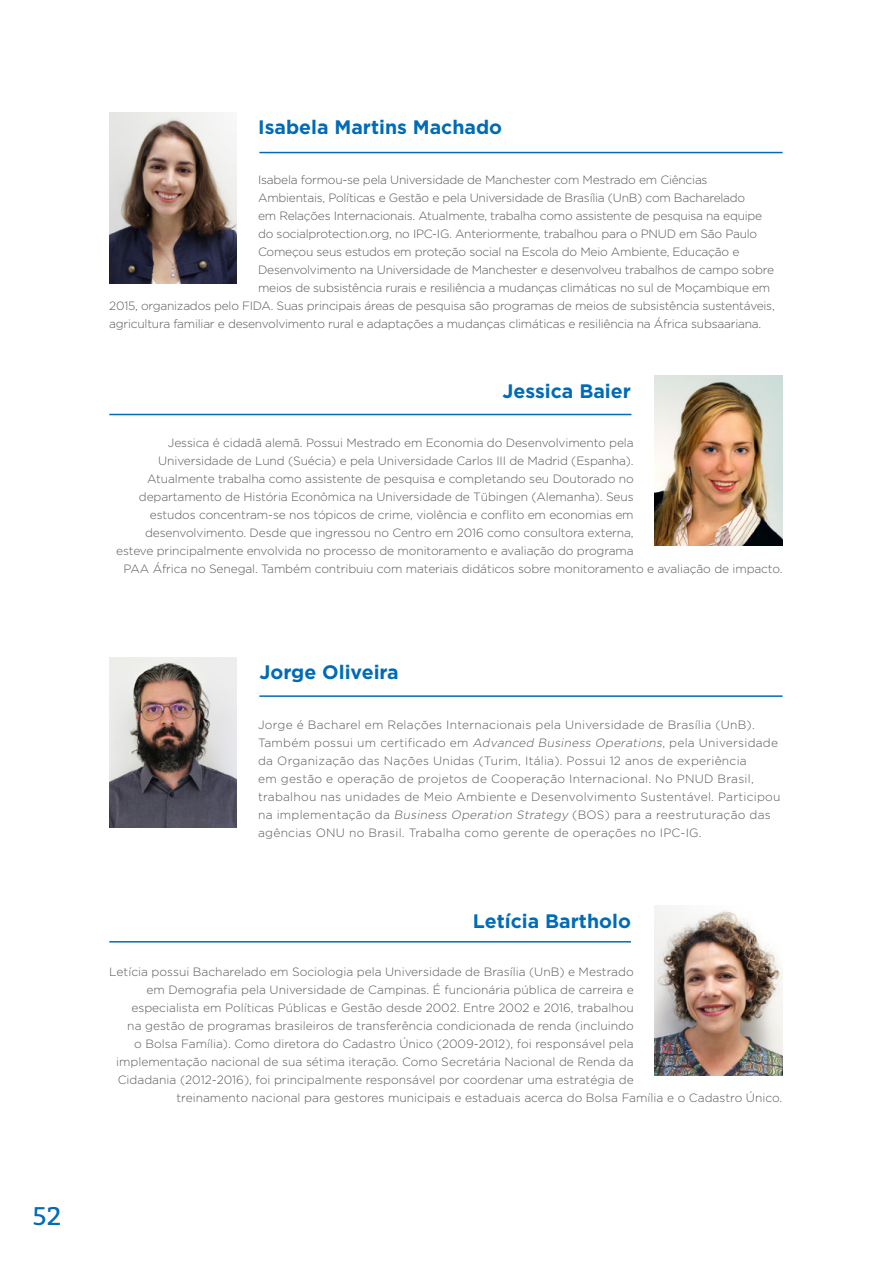
<style>
.page{position:relative;width:893px;height:1263px;background:#fff}
.page>*{position:absolute;margin:0;border:0;box-sizing:border-box;transform-origin:0 0}
.t1{font:25.5px "Bitter";color:#006bb6}
.t2{font:700 19.5px "Gotham";color:#006bb6}
.t3{font:300 12px "Gotham";letter-spacing:-.01em;color:#58595b}
.t4{font:300 12px/18px "Gotham";letter-spacing:.02em;color:#58595b}
.s1{font-style:italic}
</style>
<div class="page">
<img style="left:109px;top:657px;width:128px;height:171px">
<img style="left:109px;top:113px;width:128px;height:170px">
<hr style="left:259px;top:695px;width:523px;height:2px;background:#006bb6">
<hr style="left:109px;top:414px;width:522px;height:1px;background:#006bb6">
<hr style="left:259px;top:152px;width:523px;height:1px;background:#006bb6">
<hr style="left:109px;top:941px;width:522px;height:1px;background:#006bb6">
<img style="left:655px;top:905px;width:127px;height:170px">
<img style="left:655px;top:375px;width:127px;height:170px">
<h1 class="t1" style="left:33px;top:1198px;width:30px">52</h1>
<h2 class="t2" style="left:258px;top:116px;width:246px">Isabela Martins Machado</h2>
<p class="t3" style="left:258px;top:173px;width:451px">Isabela formou-se pela Universidade de Manchester com Mestrado em Ciências</p>
<p class="t3" style="left:258px;top:191px;width:489px">Ambientais, Políticas e Gestão e pela Universidade de Brasília (UnB) com Bacharelado</p>
<p class="t3" style="left:258px;top:209px;width:506px">em Relações Internacionais. Atualmente, trabalha como assistente de pesquisa na equipe</p>
<p class="t3" style="left:258px;top:227px;width:501px">do socialprotection.org, no IPC-IG. Anteriormente, trabalhou para o PNUD em São Paulo</p>
<p class="t3" style="left:258px;top:245px;width:483px">Começou seus estudos em proteção social na Escola do Meio Ambiente, Educação e</p>
<p class="t3" style="left:258px;top:263px;width:517px">Desenvolvimento na Universidade de Manchester e desenvolveu trabalhos de campo sobre</p>
<p class="t3" style="left:258px;top:281px;width:514px">meios de subsistência rurais e resiliência a mudanças climáticas no sul de Moçambique em</p>
<p class="t3" style="left:109px;top:299px;width:667px">2015, organizados pelo FIDA. Suas principais áreas de pesquisa são programas de meios de subsistência sustentáveis,</p>
<p class="t3" style="left:109px;top:317px;width:653px">agricultura familiar e desenvolvimento rural e adaptações a mudanças climáticas e resiliência na África subsaariana.</p>
<h2 class="t2" style="left:503px;top:379px;width:130px">Jessica Baier</h2>
<p class="t3" style="left:168px;top:437px;width:467px">Jessica é cidadã alemã. Possui Mestrado em Economia do Desenvolvimento pela</p>
<p class="t3" style="left:158px;top:455px;width:477px">Universidade de Lund (Suécia) e pela Universidade Carlos III de Madrid (Espanha).</p>
<p class="t3" style="left:147px;top:473px;width:488px">Atualmente trabalha como assistente de pesquisa e completando seu Doutorado no</p>
<p class="t3" style="left:139px;top:491px;width:496px">departamento de História Econômica na Universidade de Tübingen (Alemanha). Seus</p>
<p class="t3" style="left:150px;top:509px;width:485px">estudos concentram-se nos tópicos de crime, violência e conflito em economias em</p>
<p class="t3" style="left:145px;top:527px;width:490px">desenvolvimento. Desde que ingressou no Centro em 2016 como consultora externa,</p>
<p class="t3" style="left:116px;top:545px;width:519px">esteve principalmente envolvida no processo de monitoramento e avaliação do programa</p>
<p class="t3" style="left:123px;top:563px;width:661px">PAA África no Senegal. Também contribuiu com materiais didáticos sobre monitoramento e avaliação de impacto.</p>
<h2 class="t2" style="left:259px;top:661px;width:141px">Jorge Oliveira</h2>
<p class="t4" style="left:258px;top:715px;width:524px">Jorge é Bacharel em Relações Internacionais pela Universidade de Brasília (UnB).<br>Também possui um certificado em <span class="s1">Advanced Business Operations</span>, pela Universidade da Organização das Nações Unidas (Turim, Itália). Possui 12 anos de experiência<br>em gestão e operação de projetos de Cooperação Internacional. No PNUD Brasil, trabalhou nas unidades de Meio Ambiente e Desenvolvimento Sustentável. Participou na implementação da <span class="s1">Business Operation Strategy</span> (BOS) para a reestruturação das agências ONU no Brasil. Trabalha como gerente de operações no IPC-IG.</p>
<h2 class="t2" style="left:473px;top:910px;width:160px">Letícia Bartholo</h2>
<p class="t3" style="left:109px;top:965px;width:526px">Letícia possui Bacharelado em Sociologia pela Universidade de Brasília (UnB) e Mestrado</p>
<p class="t3" style="left:146px;top:983px;width:489px">em Demografia pela Universidade de Campinas. É funcionária pública de carreira e</p>
<p class="t3" style="left:131px;top:1001px;width:504px">especialista em Políticas Públicas e Gestão desde 2002. Entre 2002 e 2016, trabalhou</p>
<p class="t3" style="left:127px;top:1019px;width:508px">na gestão de programas brasileiros de transferência condicionada de renda (incluindo</p>
<p class="t3" style="left:134px;top:1037px;width:501px">o Bolsa Família). Como diretora do Cadastro Único (2009-2012), foi responsável pela</p>
<p class="t3" style="left:116px;top:1055px;width:519px">implementação nacional de sua sétima iteração. Como Secretária Nacional de Renda da</p>
<p class="t3" style="left:118px;top:1073px;width:517px">Cidadania (2012-2016), foi principalmente responsável por coordenar uma estratégia de</p>
<p class="t3" style="left:176px;top:1091px;width:607px">treinamento nacional para gestores municipais e estaduais acerca do Bolsa Família e o Cadastro Único.</p>
</div>
